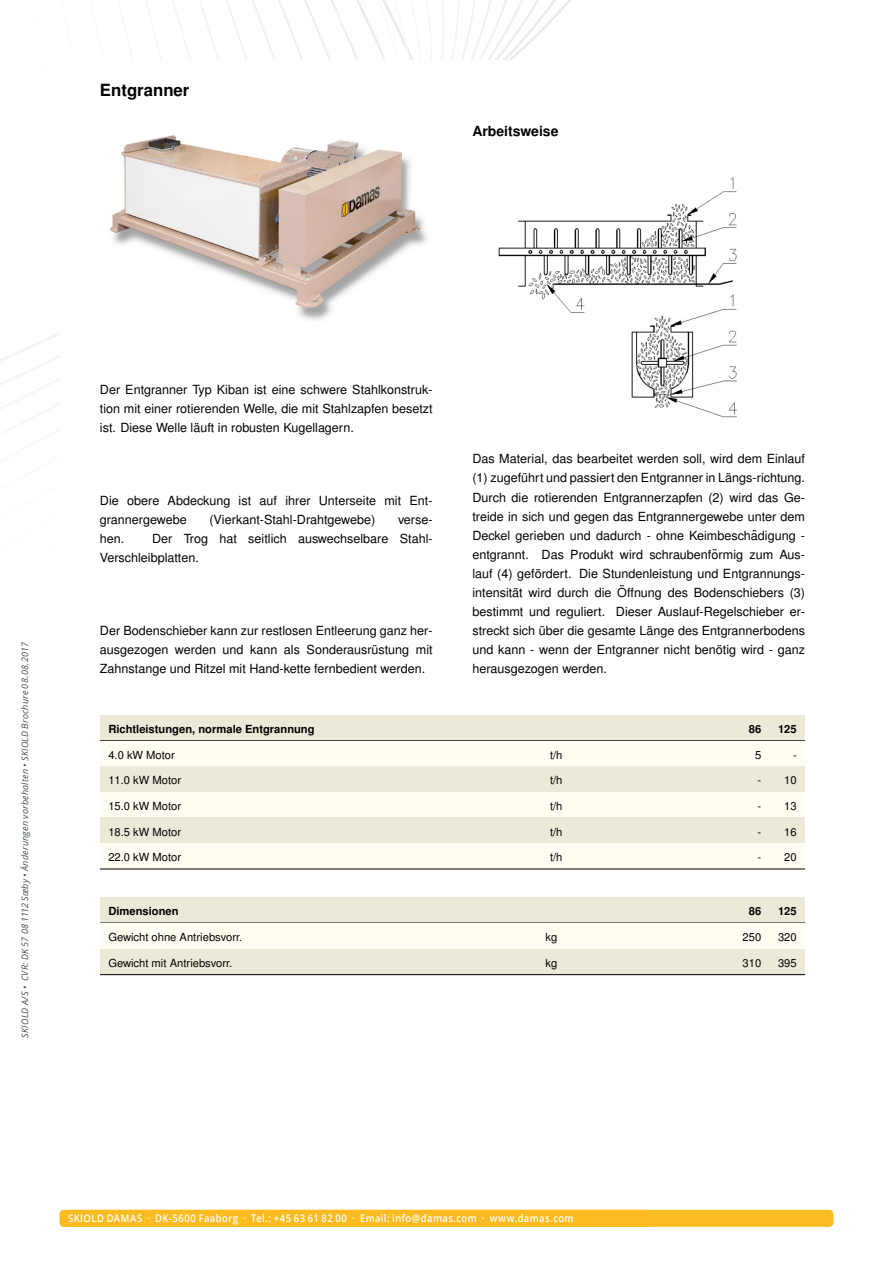
<style>
.page{position:relative;width:893px;height:1263px;background:#fff}
.page>*{position:absolute;margin:0;border:0;box-sizing:border-box;transform-origin:0 0}
.t1{font:700 16.8px "Nimbus San L";color:#000}
.t2{font:700 13.95px "Nimbus San L";color:#000}
.t3{font:12.6px/19px "Nimbus San L";color:#000}
.t4{font:11.25px "Nimbus San L";color:#000}
.t5{font:700 11.25px "Nimbus San L";color:#000}
.t6{font:600 10.5px "Open Sans";letter-spacing:.045em;color:#fff;scale:.9 1}
.t7{font:italic 9px "Open Sans";letter-spacing:.025em;color:#485150}
</style>
<div class="page">
<div style="left:60px;top:1210px;width:773px;height:17px;background:#fbbb21;border-radius:4px"></div>
<img style="left:110px;top:135px;width:317px;height:185px">
<img style="left:498px;top:177px;width:239px;height:241px">
<div style="left:100px;top:715px;width:442px;height:25px;background:#ece9d9"></div>
<div style="left:542px;top:715px;width:198px;height:25px;background:#ece9d9"></div>
<div style="left:740px;top:715px;width:30px;height:25px;background:#ece9d9"></div>
<div style="left:770px;top:715px;width:35px;height:25px;background:#ece9d9"></div>
<hr style="left:100px;top:740px;width:705px;height:1px;background:#000">
<div style="left:100px;top:741px;width:442px;height:26px;background:#fffcf2"></div>
<div style="left:542px;top:741px;width:198px;height:26px;background:#fffcf2"></div>
<div style="left:740px;top:741px;width:30px;height:26px;background:#fffcf2"></div>
<div style="left:770px;top:741px;width:35px;height:26px;background:#fffcf2"></div>
<div style="left:100px;top:767px;width:442px;height:25px;background:#ece9d9"></div>
<div style="left:542px;top:767px;width:198px;height:25px;background:#ece9d9"></div>
<div style="left:740px;top:767px;width:30px;height:25px;background:#ece9d9"></div>
<div style="left:770px;top:767px;width:35px;height:25px;background:#ece9d9"></div>
<div style="left:100px;top:792px;width:442px;height:26px;background:#fffcf2"></div>
<div style="left:542px;top:792px;width:198px;height:26px;background:#fffcf2"></div>
<div style="left:740px;top:792px;width:30px;height:26px;background:#fffcf2"></div>
<div style="left:770px;top:792px;width:35px;height:26px;background:#fffcf2"></div>
<div style="left:100px;top:818px;width:442px;height:25px;background:#ece9d9"></div>
<div style="left:542px;top:818px;width:198px;height:25px;background:#ece9d9"></div>
<div style="left:740px;top:818px;width:30px;height:25px;background:#ece9d9"></div>
<div style="left:770px;top:818px;width:35px;height:25px;background:#ece9d9"></div>
<div style="left:100px;top:843px;width:442px;height:26px;background:#fffcf2"></div>
<div style="left:542px;top:843px;width:198px;height:26px;background:#fffcf2"></div>
<div style="left:740px;top:843px;width:30px;height:26px;background:#fffcf2"></div>
<div style="left:770px;top:843px;width:35px;height:26px;background:#fffcf2"></div>
<hr style="left:100px;top:869px;width:705px;height:1px;background:#000">
<div style="left:100px;top:897px;width:437px;height:26px;background:#ece9d9"></div>
<div style="left:537px;top:897px;width:197px;height:26px;background:#ece9d9"></div>
<div style="left:734px;top:897px;width:36px;height:26px;background:#ece9d9"></div>
<div style="left:770px;top:897px;width:35px;height:26px;background:#ece9d9"></div>
<div style="left:100px;top:923px;width:437px;height:26px;background:#fffcf2"></div>
<div style="left:537px;top:923px;width:197px;height:26px;background:#fffcf2"></div>
<div style="left:734px;top:923px;width:36px;height:26px;background:#fffcf2"></div>
<div style="left:770px;top:923px;width:35px;height:26px;background:#fffcf2"></div>
<div style="left:100px;top:949px;width:437px;height:25px;background:#ece9d9"></div>
<div style="left:537px;top:949px;width:197px;height:25px;background:#ece9d9"></div>
<div style="left:734px;top:949px;width:36px;height:25px;background:#ece9d9"></div>
<div style="left:770px;top:949px;width:35px;height:25px;background:#ece9d9"></div>
<hr style="left:100px;top:974px;width:705px;height:1px;background:#000">
<h1 class="t1" style="left:100px;top:80px;width:91px">Entgranner</h1>
<p class="t2" style="left:472px;top:123px;width:88px">Arbeitsweise</p>
<p class="t7" style="left:19px;top:1037px;width:397px;rotate:-90deg">SKIOLD A/S • CVR: DK 57 08 1112 Sæby • Änderungen vorbehalten • SKIOLD Brochure 08.08.2017</p>
<p class="t3" style="left:100px;top:380px;width:334px;text-align:justify">Der Entgranner Typ Kiban ist eine schwere Stahlkonstruk&shy;tion mit einer rotierenden Welle, die mit Stahlzapfen besetzt ist. Diese Welle lauft in robusten Kugellagern.</p>
<p class="t3" style="left:195px;top:418px;width:6px">¨</p>
<p class="t3" style="left:100px;top:491px;width:334px">Die obere Abdeckung ist auf ihrer Unterseite mit Ent&shy;grannergewebe</p>
<p class="t3" style="left:209px;top:510px;width:168px">(Vierkant-Stahl-Drahtgewebe)</p>
<p class="t3" style="left:398px;top:510px;width:36px">verse-</p>
<p class="t3" style="left:100px;top:529px;width:334px;text-indent:52px">Der Trog hat seitlich auswechselbare Stahl-<br>Verschleibplatten.</p>
<p class="t3" style="left:100px;top:529px;width:26px">hen.</p>
<p class="t3" style="left:100px;top:621px;width:334px">Der Bodenschieber kann zur restlosen Entleerung ganz her&shy;ausgezogen werden und kann als Sonderausrustung mit</p>
<p class="t3" style="left:100px;top:640px;width:327px;text-indent:273px">¨<br>Zahnstange und Ritzel mit Hand-kette fernbedient werden.</p>
<p class="t3" style="left:472px;top:450px;width:334px">Das Material, das bearbeitet werden soll, wird dem Einlauf (1) zugefuhrt und passiert den Entgranner in Langs-richtung.</p>
<p class="t3" style="left:472px;top:468px;width:334px;text-indent:254px">¨<br>Durch die rotierenden Entgrannerzapfen (2) wird das Ge&shy;treide in sich und gegen das Entgrannergewebe unter dem Deckel gerieben und dadurch - ohne Keimbeschadigung -</p>
<p class="t3" style="left:523px;top:469px;width:6px">¨</p>
<p class="t3" style="left:472px;top:525px;width:334px;text-indent:280px">¨ entgrannt. Das Produkt wird schraubenformig zum Aus-</p>
<p class="t3" style="left:472px;top:545px;width:334px;text-indent:240px">¨<br>lauf (4) gefordert. Die Stundenleistung und Entgrannungs-</p>
<p class="t3" style="left:472px;top:564px;width:140px;text-align:center">¨<br>intensitat wird durch die</p>
<p class="t3" style="left:472px;top:579px;width:334px;line-height:21.8px;text-indent:148px">¨<br>bestimmt und reguliert. Dieser Auslauf-Regelschieber er-</p>
<p class="t3" style="left:472px;top:621px;width:334px">streckt sich uber die gesamte Lange des Entgrannerbodens</p>
<p class="t3" style="left:514px;top:583px;width:6px">¨</p>
<p class="t3" style="left:617px;top:583px;width:189px">Offnung des Bodenschiebers (3)</p>
<p class="t3" style="left:472px;top:621px;width:334px;text-indent:175px">¨<br>und kann - wenn der Entgranner nicht benotig wird - ganz</p>
<p class="t3" style="left:540px;top:621px;width:6px">¨</p>
<p class="t3" style="left:717px;top:640px;width:6px">¨</p>
<p class="t3" style="left:472px;top:659px;width:136px">herausgezogen werden.</p>
<p class="t5" style="left:108px;top:722px;width:208px">Richtleistungen, normale Entgrannung</p>
<p class="t5" style="left:749px;top:722px;width:14px">86</p>
<p class="t5" style="left:778px;top:722px;width:20px">125</p>
<p class="t4" style="left:108px;top:748px;width:68px">4.0 kW Motor</p>
<p class="t4" style="left:550px;top:748px;width:14px">t/h</p>
<p class="t4" style="left:755px;top:748px;width:8px">5</p>
<p class="t4" style="left:793px;top:748px;width:5px">-</p>
<p class="t4" style="left:108px;top:774px;width:74px">11.0 kW Motor</p>
<p class="t4" style="left:550px;top:774px;width:14px">t/h</p>
<p class="t4" style="left:758px;top:774px;width:41px">- 10</p>
<p class="t4" style="left:108px;top:799px;width:74px">15.0 kW Motor</p>
<p class="t4" style="left:550px;top:799px;width:14px">t/h</p>
<p class="t4" style="left:758px;top:799px;width:41px">- 13</p>
<p class="t4" style="left:108px;top:825px;width:74px">18.5 kW Motor</p>
<p class="t4" style="left:550px;top:825px;width:14px">t/h</p>
<p class="t4" style="left:758px;top:825px;width:41px">- 16</p>
<p class="t4" style="left:108px;top:850px;width:74px">22.0 kW Motor</p>
<p class="t4" style="left:550px;top:850px;width:14px">t/h</p>
<p class="t4" style="left:758px;top:850px;width:41px">- 20</p>
<p class="t5" style="left:108px;top:904px;width:72px">Dimensionen</p>
<p class="t5" style="left:749px;top:904px;width:14px">86</p>
<p class="t5" style="left:778px;top:904px;width:20px">125</p>
<p class="t4" style="left:108px;top:930px;width:135px">Gewicht ohne Antriebsvorr.</p>
<p class="t4" style="left:546px;top:930px;width:13px">kg</p>
<p class="t4" style="left:743px;top:930px;width:20px">250</p>
<p class="t4" style="left:778px;top:930px;width:20px">320</p>
<p class="t4" style="left:108px;top:956px;width:126px">Gewicht mit Antriebsvorr.</p>
<p class="t4" style="left:546px;top:956px;width:13px">kg</p>
<p class="t4" style="left:743px;top:956px;width:20px">310</p>
<p class="t4" style="left:778px;top:956px;width:20px">395</p>
<p class="t6" style="left:68px;top:1211px;width:563px">SKIOLD DAMAS · DK-5600 Faaborg · Tel.: +45 63 61 82 00 · Email: info@damas.com · www.damas.com</p>
<p class="t6" style="left:107px;top:1211px;width:450px">A/S · DK-9300 Sæby · Tel: +45 99 89 88 87 · www.skiold.com · skiold@skiold.com</p>
</div>
